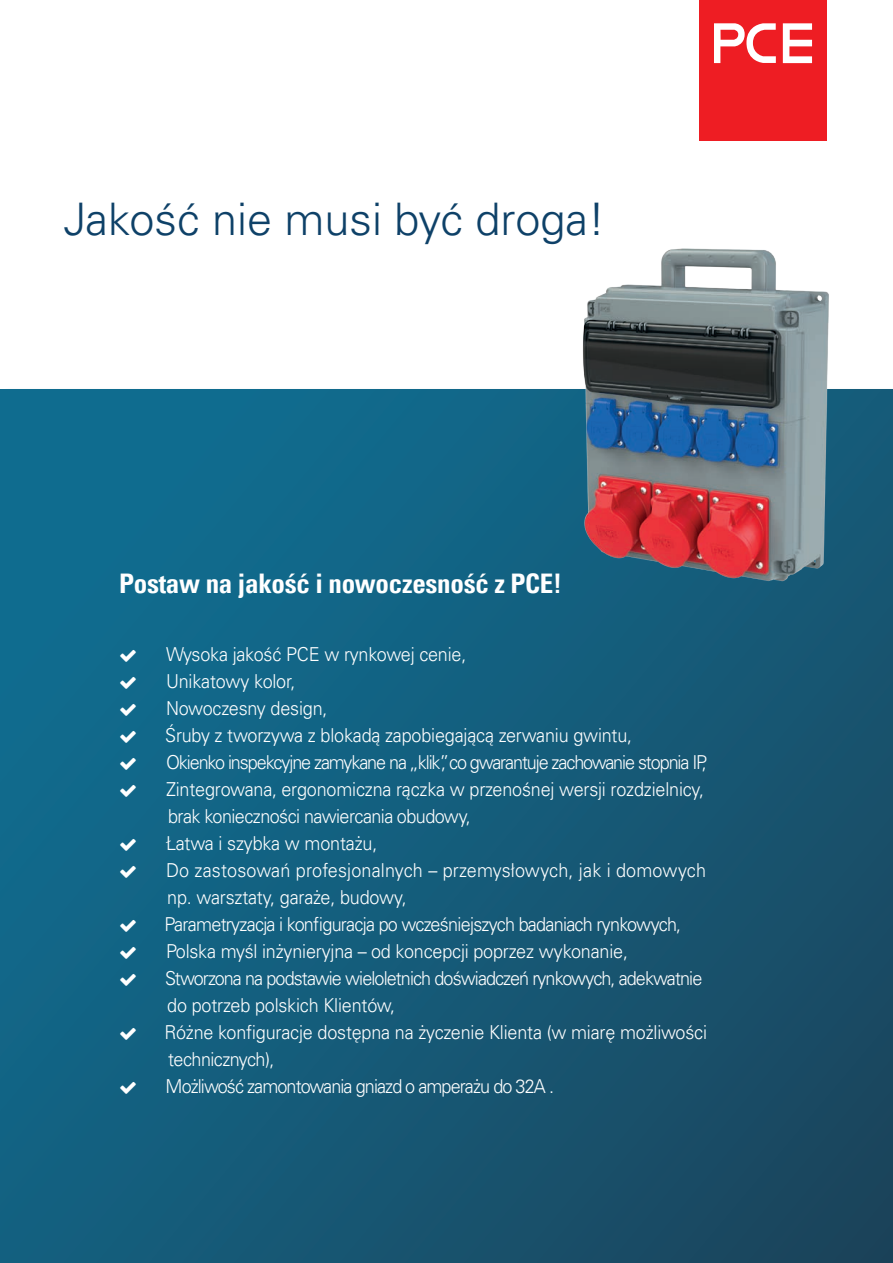
<style>
.page{position:relative;width:893px;height:1263px;background:#fff}
.page>*{position:absolute;margin:0;border:0;box-sizing:border-box;transform-origin:0 0}
.t1{font:300 45px "Univers LT Pro 45";color:#0e4168}
.t2{font:700 condensed 27px "Univers LT Pro";letter-spacing:-.01em;color:#fff}
.t3{font:300 19.2px "Univers LT Pro 45";letter-spacing:-.01em;color:#fff;scale:.93 1}
.t4{font:300 19.2px "Univers LT Pro 45";letter-spacing:-.05em;color:#fff;scale:.93 1}
.t5{font:300 19.2px "Univers LT Pro 45";letter-spacing:-.06em;color:#fff;scale:.93 1}
.t6{font:300 19.2px "Univers LT Pro 45";letter-spacing:-.04em;color:#fff;scale:.93 1}
.t7{font:300 19.2px "Univers LT Pro 45";letter-spacing:.01em;color:#fff;scale:.93 1}
.t8{font:300 19.2px "Univers LT Pro 45";letter-spacing:-.03em;color:#fff;scale:.93 1}
</style>
<div class="page">
<div style="left:699px;top:0;width:128px;height:141px;background:#ee1d23"></div>
<svg style="left:714px;top:23px;width:98px;height:40px"></svg>
<div style="left:0;top:390px;width:893px;height:873px;background:linear-gradient(to right,#106b8e,#1a4c66)"></div>
<img style="left:532px;top:248px;width:353px;height:347px">
<svg style="left:120px;top:650px;width:16px;height:12px"></svg>
<svg style="left:120px;top:677px;width:16px;height:12px"></svg>
<svg style="left:120px;top:704px;width:16px;height:12px"></svg>
<svg style="left:120px;top:731px;width:16px;height:12px"></svg>
<svg style="left:120px;top:758px;width:16px;height:12px"></svg>
<svg style="left:120px;top:785px;width:16px;height:12px"></svg>
<svg style="left:120px;top:839px;width:16px;height:12px"></svg>
<svg style="left:120px;top:866px;width:16px;height:12px"></svg>
<svg style="left:120px;top:920px;width:16px;height:12px"></svg>
<svg style="left:120px;top:947px;width:16px;height:12px"></svg>
<svg style="left:120px;top:974px;width:16px;height:12px"></svg>
<svg style="left:120px;top:1028px;width:16px;height:12px"></svg>
<svg style="left:120px;top:1082px;width:16px;height:12px"></svg>
<p class="t1" style="left:64px;top:189px;width:543px">Jakość nie musi być droga!</p>
<p class="t2" style="left:119px;top:567px;width:444px">Postaw na jakość i nowoczesność z PCE!</p>
<p class="t3" style="left:166px;top:641px;width:325px">Wysoka jakość PCE w rynkowej cenie,</p>
<p class="t3" style="left:166px;top:668px;width:141px">Unikatowy kolor,</p>
<p class="t3" style="left:166px;top:695px;width:175px">Nowoczesny design,</p>
<p class="t3" style="left:165px;top:722px;width:503px">Śruby z tworzywa z blokadą zapobiegającą zerwaniu gwintu,</p>
<p class="t5" style="left:166px;top:749px;width:584px">Okienko inspekcyjne zamykane na „klik”, co gwarantuje zachowanie stopnia IP,</p>
<p class="t3" style="left:166px;top:776px;width:580px">Zintegrowana, ergonomiczna rączka w przenośnej wersji rozdzielnicy,</p>
<p class="t8" style="left:168px;top:803px;width:327px">brak konieczności nawiercania obudowy,</p>
<p class="t3" style="left:166px;top:830px;width:229px">Łatwa i szybka w montażu,</p>
<p class="t7" style="left:166px;top:857px;width:582px">Do zastosowań profesjonalnych – przemysłowych, jak i domowych</p>
<p class="t3" style="left:167px;top:884px;width:259px">np. warsztaty, garaże, budowy,</p>
<p class="t6" style="left:165px;top:911px;width:557px">Parametryzacja i konfiguracja po wcześniejszych badaniach rynkowych,</p>
<p class="t3" style="left:166px;top:938px;width:498px">Polska myśl inżynieryjna – od koncepcji poprzez wykonanie,</p>
<p class="t4" style="left:165px;top:965px;width:579px">Stworzona na podstawie wieloletnich doświadczeń rynkowych, adekwatnie</p>
<p class="t3" style="left:167px;top:992px;width:247px">do potrzeb polskich Klientów,</p>
<p class="t3" style="left:165px;top:1019px;width:585px">Różne konfiguracje dostępna na życzenie Klienta (w miarę możliwości</p>
<p class="t8" style="left:168px;top:1046px;width:116px">technicznych),</p>
<p class="t4" style="left:166px;top:1073px;width:419px">Możliwość zamontowania gniazd o amperażu do 32A .</p>
</div>
